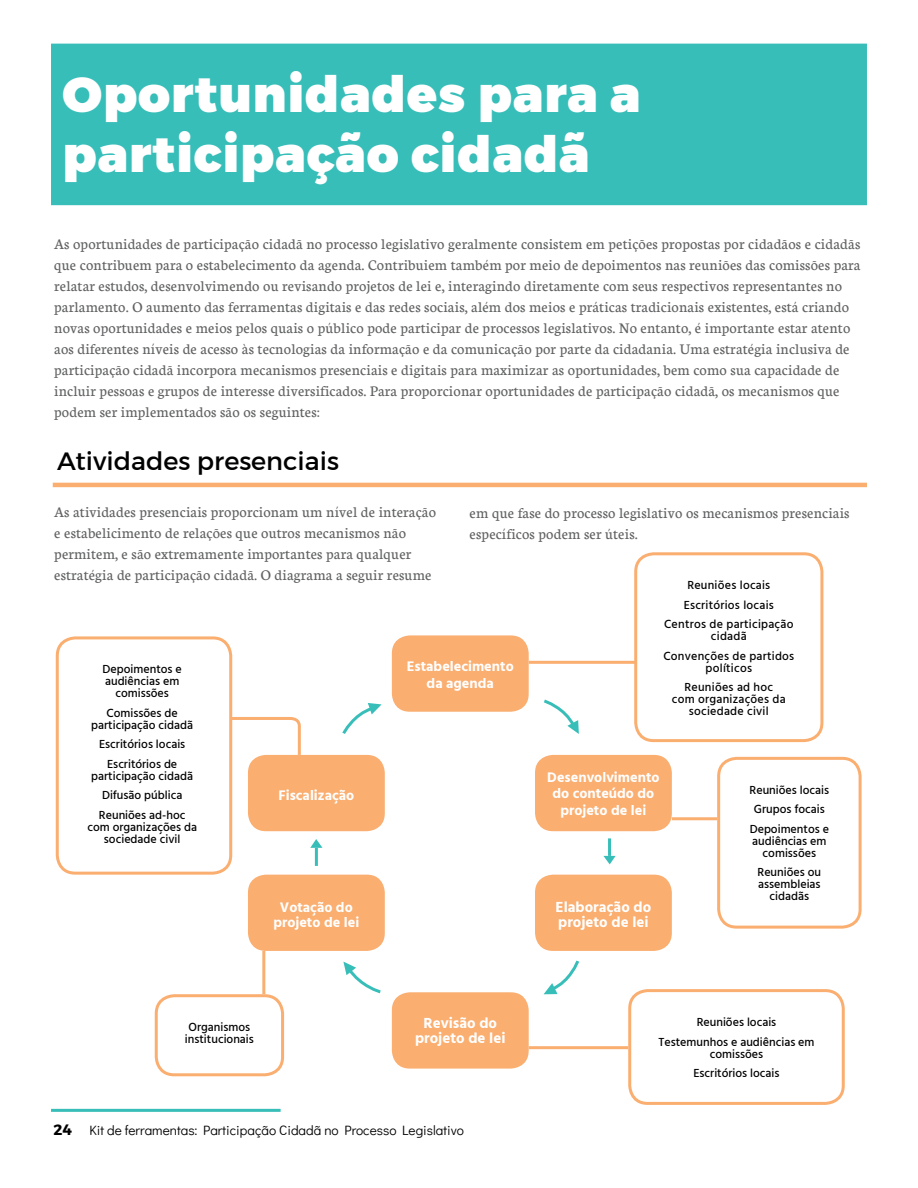
<style>
.page{position:relative;width:918px;height:1188px;background:#fff}
.page>*{position:absolute;margin:0;border:0;box-sizing:border-box;transform-origin:0 0}
.t1{font:900 49.5px/60px "Montserrat";letter-spacing:.02em;color:#fff}
.t2{font:25.5px "Montserrat";color:#000101}
.t3{font:15.75px/21px "Neuton";letter-spacing:.01em;color:#606162}
.t4{font:700 15px/15px "Hind";color:#fff;text-align:center}
.t5{font:700 14.25px/16.5px "Hind";color:#fff;text-align:center}
.t6{font:13.5px "Didact Gothic";color:#000}
.t7{font:500 12px/12px "Hind";color:#000101;text-align:center}
.t8{font:500 12px/19.5px "Hind";letter-spacing:.02em;color:#000101;text-align:center}
.s1{font-family:"Montserrat";font-weight:700;font-size:15px}
</style>
<div class="page">
<div style="left:51px;top:44px;width:816px;height:161px;background:#38beb9"></div>
<hr style="left:53px;top:483px;width:814px;height:4px;background:#faae70">
<div style="left:248px;top:755px;width:137px;height:76px;background:#faae70;border-radius:18px"></div>
<svg style="left:343px;top:962px;width:38px;height:32px"></svg>
<svg style="left:310px;top:839px;width:12px;height:9px"></svg>
<hr style="left:315px;top:848px;width:3px;height:18px;background:#38beb9">
<svg style="left:544px;top:960px;width:36px;height:34px"></svg>
<svg style="left:603px;top:856px;width:13px;height:8px"></svg>
<hr style="left:608px;top:838px;width:3px;height:18px;background:#38beb9">
<div style="left:56px;top:636px;width:176px;height:239px;border:3px solid #faae70;border-radius:18px"></div>
<div style="left:634px;top:552px;width:189px;height:190px;border:3px solid #faae70;border-radius:18px"></div>
<div style="left:628px;top:989px;width:217px;height:116px;border:3px solid #faae70;border-radius:18px"></div>
<div style="left:717px;top:757px;width:145px;height:172px;border:3px solid #faae70;border-radius:18px"></div>
<div style="left:155px;top:994px;width:129px;height:82px;border:3px solid #faae70;border-radius:18px"></div>
<div style="left:392px;top:635px;width:137px;height:77px;background:#faae70;border-radius:18px"></div>
<div style="left:248px;top:875px;width:137px;height:76px;background:#faae70;border-radius:18px"></div>
<div style="left:392px;top:992px;width:137px;height:77px;background:#faae70;border-radius:18px"></div>
<div style="left:535px;top:875px;width:137px;height:76px;background:#faae70;border-radius:18px"></div>
<div style="left:535px;top:755px;width:137px;height:76px;background:#faae70;border-radius:18px"></div>
<svg style="left:544px;top:699px;width:35px;height:35px"></svg>
<svg style="left:342px;top:703px;width:40px;height:31px"></svg>
<hr style="left:529px;top:661px;width:108px;height:3px;background:#faae70">
<hr style="left:672px;top:817px;width:45px;height:3px;background:#faae70">
<hr style="left:529px;top:1046px;width:99px;height:3px;background:#faae70">
<hr style="left:262px;top:951px;width:3px;height:43px;background:#faae70">
<svg style="left:228px;top:715px;width:74px;height:43px"></svg>
<hr style="left:51px;top:1109px;width:230px;height:3px;background:#38beb9">
<h1 class="t1" style="left:63px;top:66px;width:579px">Oportunidades para a participação cidadã</h1>
<p class="t3" style="left:54px;top:233px;width:808px">As oportunidades de participação cidadã no processo legislativo geralmente consistem em petições propostas por cidadãos e cidadãs que contribuem para o estabelecimento da agenda. Contribuiem também por meio de depoimentos nas reuniões das comissões para relatar estudos, desenvolvimendo ou revisando projetos de lei e, interagindo diretamente com seus respectivos representantes no parlamento. O aumento das ferramentas digitais e das redes sociais, além dos meios e práticas tradicionais existentes, está criando novas oportunidades e meios pelos quais o público pode participar de processos legislativos. No entanto, é importante estar atento aos diferentes níveis de acesso às tecnologias da informação e da comunicação por parte da cidadania. Uma estratégia inclusiva de participação cidadã incorpora mecanismos presenciais e digitais para maximizar as oportunidades, bem como sua capacidade de incluir pessoas e grupos de interesse diversificados. Para proporcionar oportunidades de participação cidadã, os mecanismos que podem ser implementados são os seguintes:</p>
<h2 class="t2" style="left:57px;top:446px;width:283px">Atividades presenciais</h2>
<p class="t3" style="left:54px;top:501px;width:383px">As atividades presenciais proporcionam um nível de interação e estabelicimento de relações que outros mecanismos não permitem, e são extremamente importantes para qualquer estratégia de participação cidadã. O diagrama a seguir resume</p>
<p class="t3" style="left:470px;top:502px;width:381px">em que fase do processo legislativo os mecanismos presenciais específicos podem ser úteis.</p>
<p class="t8" style="left:664px;top:576px;width:131px">Reuniões locais<br>Escritórios locais<br>Centros de participação</p>
<p class="t8" style="left:663px;top:627px;width:132px">cidadã<br>Convenções de partidos</p>
<p class="t8" style="left:685px;top:659px;width:90px">políticos<br>Reuniões ad hoc</p>
<p class="t8" style="left:672px;top:694px;width:115px;line-height:12px">com organizações da sociedade civil</p>
<p class="t5" style="left:407px;top:658px;width:108px">Estabelecimento da agenda</p>
<p class="t7" style="left:103px;top:664px;width:81px">Depoimentos e audiências em comissões</p>
<p class="t7" style="left:91px;top:708px;width:103px">Comissões de participação cidadã</p>
<p class="t7" style="left:99px;top:735px;width:88px;line-height:19.5px">Escritórios locais<br>Escritórios de</p>
<p class="t7" style="left:91px;top:767px;width:103px;line-height:19.5px">participação cidadã<br>Difusão pública<br>Reuniões ad-hoc</p>
<p class="t7" style="left:87px;top:822px;width:111px">com organizações da sociedade civil</p>
<p class="t5" style="left:547px;top:769px;width:114px">Desenvolvimento do conteúdo do projeto de lei</p>
<p class="t7" style="left:750px;top:781px;width:81px;line-height:19.5px">Reuniões locais<br>Grupos focais<br>Depoimentos e</p>
<p class="t7" style="left:752px;top:836px;width:76px">audiências em comissões</p>
<p class="t7" style="left:758px;top:867px;width:65px">Reuniões ou assembleias cidadãs</p>
<p class="t5" style="left:279px;top:786px;width:77px">Fiscalização</p>
<p class="t5" style="left:273px;top:899px;width:88px;line-height:15px">Votação do projeto de lei</p>
<p class="t4" style="left:556px;top:900px;width:97px;text-align:left">Elaboração do projeto de lei</p>
<p class="t7" style="left:185px;top:1022px;width:71px">Organismos institucionais</p>
<p class="t4" style="left:415px;top:1016px;width:92px">Revisão do projeto de lei</p>
<p class="t6" style="left:54px;top:1120px;width:412px"><span class="s1">24</span> Kit de ferramentas: Participação Cidadã no Processo Legislativo</p>
<p class="t7" style="left:658px;top:1013px;width:158px;line-height:19.5px">Reuniões locais<br>Testemunhos e audiências em</p>
<p class="t7" style="left:693px;top:1044px;width:88px;line-height:19.5px">comissões<br>Escritórios locais</p>
</div>
